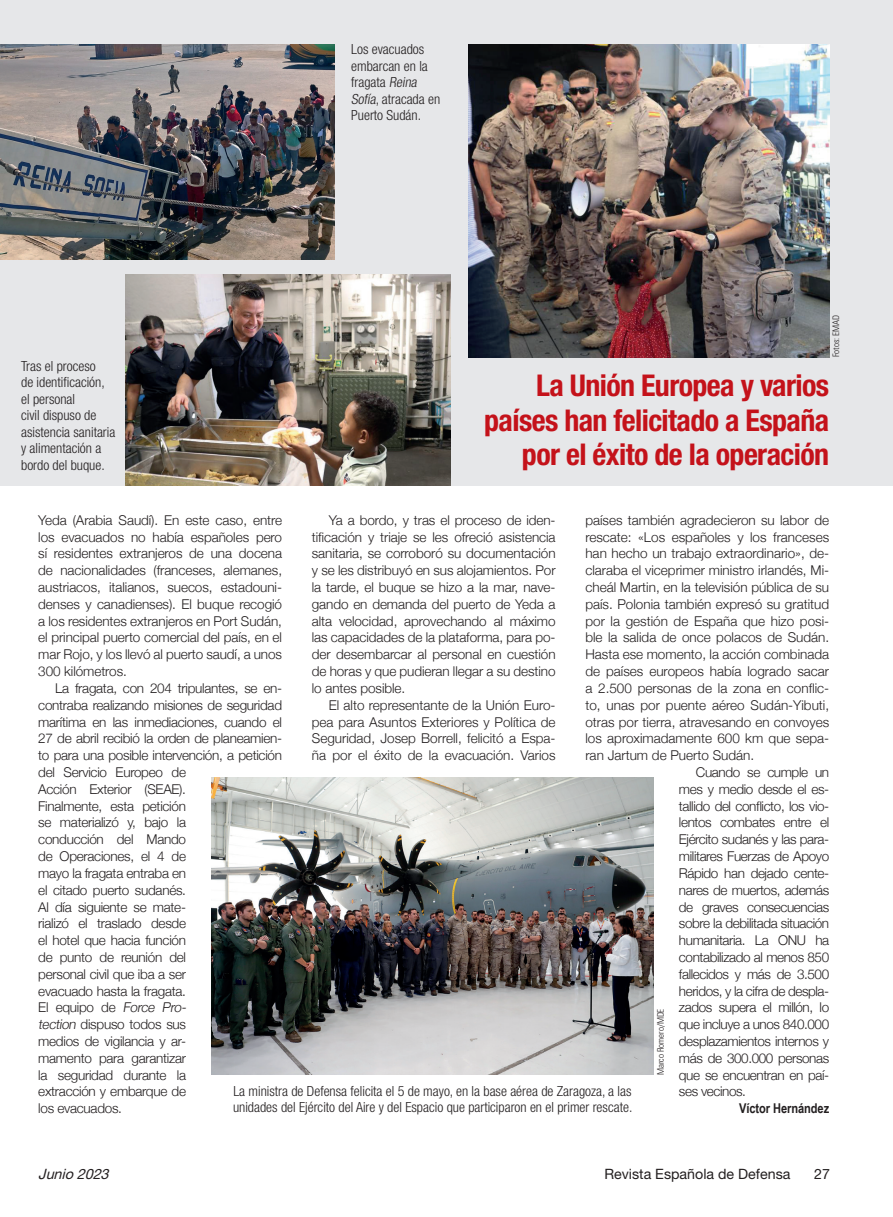
<style>
.page{position:relative;width:893px;height:1217px;background:#fff}
.page>*{position:absolute;margin:0;border:0;box-sizing:border-box;transform-origin:0 0}
.Coro-Sumario{font:700 condensed 30px/34.5px "Helvetica Neue";letter-spacing:-.02em;color:#c4121a;text-align:right}
.t1{font:14.25px "Helvetica Neue";color:#231f20}
.t2{font:italic 14.25px "Helvetica Neue";color:#231f20}
.Título_B{font:300 condensed 13.95px/16.5px "Helvetica Neue";color:#231f20}
.Coro-Texto{font:300 13.5px/16.8px "Helvetica Neue";letter-spacing:-.02em;color:#231f20;text-align:justify}
.Coro-Texto-2{font:700 13.5px "Arial Narrow";letter-spacing:-.005em;color:#231f20}
.Crédito_foto{font:300 condensed 9px "Univers";letter-spacing:-.005em;color:#231f20}
.s1{font-style:italic}
</style>
<div class="page">
<div style="left:0;top:0;width:893px;height:485px;background:#e6e7e9"></div>
<img style="left:212px;top:777px;width:441px;height:297px">
<img style="left:468px;top:44px;width:361px;height:313px">
<img style="left:0;top:44px;width:335px;height:216px">
<img style="left:125px;top:274px;width:326px;height:211px">
<p class="Título_B" style="left:21px;top:357px;width:96px">Tras el proceso<br>de identificación, el personal<br>civil dispuso de asistencia sanitaria y alimentación a bordo del buque.</p>
<p class="Título_B" style="left:351px;top:41px;width:91px">Los evacuados embarcan en la fragata <span class="s1">Reina<br>Sofía</span>, atracada en<br>Puerto Sudán.</p>
<p class="Crédito_foto" style="left:830px;top:357px;width:44px;rotate:-90deg">Fotos: EMAD</p>
<p class="Coro-Sumario" style="left:484px;top:368px;width:346px">La Unión Europea y varios países han felicitado a España por el éxito de la operación</p>
<p class="Coro-Texto" style="left:38px;top:510px;width:245px">Yeda (Arabia Saudí). En este caso, entre los evacuados no había españoles pero sí residentes extranjeros de una docena de nacionalidades (franceses, alemanes, austriacos, italianos, suecos, estadouni&shy;denses y canadienses). El buque recogió a los residentes extranjeros en Port Sudán, el principal puerto comercial del país, en el mar Rojo, y los llevó al puerto saudí, a unos 300 kilómetros.</p>
<p class="Coro-Texto" style="left:38px;top:678px;width:245px;text-align:left;text-indent:17px">La fragata, con 204 tripulantes, se en&shy;contraba realizando misiones de seguridad marítima en las inmediaciones, cuando el<br>27 de abril recibió la orden de planeamien&shy;to para una posible intervención, a petición del Servicio Europeo de<br>Acción Exterior (SEAE).<br>Finalmente, esta petición<br>se materializó y, bajo la<br>conducción del Mando<br>de Operaciones, el 4 de<br>mayo la fragata entraba en<br>el citado puerto sudanés.<br>Al día siguiente se mate-<br>rializó el traslado desde<br>el hotel que hacia función<br>de punto de reunión del<br>personal civil que iba a ser<br>evacuado hasta la fragata.<br>El equipo de <span class="s1">Force Pro-<br>tection</span> dispuso todos sus<br>medios de vigilancia y ar-<br>mamento para garantizar<br>la seguridad durante la<br>extracción y embarque de<br>los evacuados.</p>
<p class="Coro-Texto" style="left:585px;top:510px;width:245px">países también agradecieron su labor de rescate: «Los españoles y los franceses han hecho un trabajo extraordinario», de&shy;claraba el viceprimer ministro irlandés, Mi&shy;cheál Martin, en la televisión pública de su país. Polonia también expresó su gratitud por la gestión de España que hizo posi&shy;ble la salida de once polacos de Sudán.<br>Hasta ese momento, la acción combinada de países europeos había logrado sacar a 2.500 personas de la zona en conflic&shy;to, unas por puente aéreo Sudán-Yibuti, otras por tierra, atravesando en convoyes los aproximadamente 600 km que sepa&shy;ran Jartum de Puerto Sudán.</p>
<p class="Coro-Texto" style="left:679px;top:762px;width:152px;text-indent:17px">Cuando se cumple un mes y medio desde el es&shy;tallido del conflicto, los vio&shy;lentos combates entre el Ejército sudanés y las para&shy;militares Fuerzas de Apoyo Rápido han dejado cente&shy;nares de muertos, además de graves consecuencias sobre la debilitada situación humanitaria. La ONU ha contabilizado al menos 850 fallecidos y más de 3.500 heridos, y la cifra de despla&shy;zados supera el millón, lo que incluye a unos 840.000 desplazamientos internos y más de 300.000 personas que se encuentran en paí&shy;ses vecinos.</p>
<p class="Coro-Texto-2" style="left:739px;top:1097px;width:92px">Víctor Hernández</p>
<p class="Coro-Texto" style="left:312px;top:510px;width:245px;text-indent:17px">Ya a bordo, y tras el proceso de iden&shy;tificación y triaje se les ofreció asistencia sanitaria, se corroboró su documentación y se les distribuyó en sus alojamientos. Por la tarde, el buque se hizo a la mar, nave&shy;gando en demanda del puerto de Yeda a alta velocidad, aprovechando al máximo las capacidades de la plataforma, para po&shy;der desembarcar al personal en cuestión de horas y que pudieran llegar a su destino lo antes posible.</p>
<p class="Coro-Texto" style="left:312px;top:695px;width:245px;text-indent:17px">El alto representante de la Unión Euro&shy;pea para Asuntos Exteriores y Política de Seguridad, Josep Borrell, felicitó a Espa&shy;ña por el éxito de la evacuación. Varios</p>
<p class="Crédito_foto" style="left:655px;top:1074px;width:68px;rotate:-90deg">Marco Romero/MDE</p>
<p class="Título_B" style="left:233px;top:1081px;width:401px">La ministra de Defensa felicita el 5 de mayo, en la base aérea de Zaragoza, a las unidades del Ejército del Aire y del Espacio que participaron en el primer rescate.</p>
<p class="t2" style="left:38px;top:1164px;width:76px">Junio 2023</p>
<p class="t1" style="left:604px;top:1164px;width:188px">Revista Española de Defensa</p>
<p class="t1" style="left:814px;top:1164px;width:17px">27</p>
</div>
